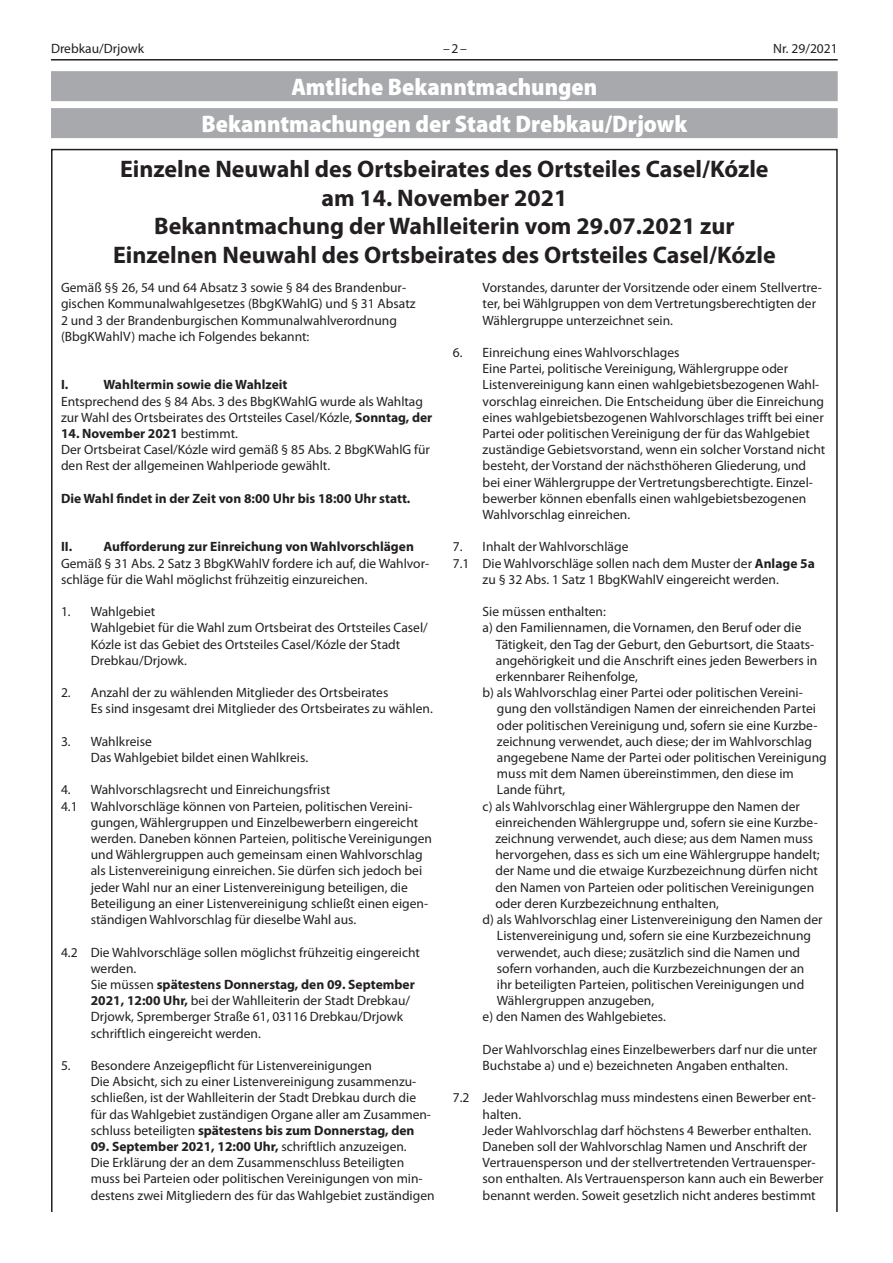
<style>
.page{position:relative;width:893px;height:1263px;background:#fff}
.page>*{position:absolute;margin:0;border:0;box-sizing:border-box;transform-origin:0 0}
.t1{font:700 24px/28.8px "Myriad Pro";color:#231f20;text-align:center}
.t2{font:900 semi-condensed 24px/36.9px "Myriad Pro";color:#fff;text-align:center}
.t3{font:13.5px/16.2px "Myriad Pro";color:#231f20}
.t4{font:700 13.5px "Myriad Pro";color:#231f20}
.s1{font-weight:700}
</style>
<div class="page">
<hr style="left:51px;top:59px;width:787px;height:2px;background:#231f20">
<div style="left:51px;top:71px;width:787px;height:30px;background:#a8a9ad"></div>
<div style="left:51px;top:108px;width:787px;height:30px;background:#a8a9ad"></div>
<p class="t3" style="left:51px;top:40px;width:95px">Drebkau/Drjowk</p>
<p class="t3" style="left:443px;top:40px;width:25px">–2–</p>
<p class="t3" style="left:773px;top:40px;width:66px">Nr. 29/2021</p>
<h1 class="t2" style="left:202px;top:67px;width:487px">Amtliche Bekanntmachungen<br>Bekanntmachungen der Stadt Drebkau/Drjowk</h1>
<h1 class="t1" style="left:113px;top:154px;width:664px">Einzelne Neuwahl des Ortsbeirates des Ortsteiles Casel/Kózle am 14. November 2021<br>Bekanntmachung der Wahlleiterin vom 29.07.2021 zur Einzelnen Neuwahl des Ortsbeirates des Ortsteiles Casel/Kózle</h1>
<p class="t3" style="left:61px;top:279px;width:356px">Gemäß §§ 26, 54 und 64 Absatz 3 sowie § 84 des Brandenbur&shy;gischen Kommunalwahlgesetzes (BbgKWahlG) und § 31 Absatz 2 und 3 der Brandenburgischen Kommunalwahlverordnung (BbgKWahlV) mache ich Folgendes bekannt:</p>
<p class="t4" style="left:61px;top:376px;width:9px">I.</p>
<p class="t4" style="left:104px;top:376px;width:185px">Wahltermin sowie die Wahlzeit</p>
<p class="t3" style="left:61px;top:393px;width:373px">Entsprechend des § 84 Abs. 3 des BbgKWahlG wurde als Wahltag zur Wahl des Ortsbeirates des Ortsteiles Casel/Kózle, <span class="s1">Sonntag, der</span></p>
<p class="t3" style="left:61px;top:425px;width:370px"><span class="s1">14. November 2021</span> bestimmt.<br>Der Ortsbeirat Casel/Kózle wird gemäß § 85 Abs. 2 BbgKWahlG für den Rest der allgemeinen Wahlperiode gewählt.</p>
<p class="t4" style="left:61px;top:489px;width:351px">Die Wahl findet in der Zeit von 8:00 Uhr bis 18:00 Uhr statt.</p>
<p class="t4" style="left:61px;top:538px;width:354px">II. Aufforderung zur Einreichung von Wahlvorschlägen</p>
<p class="t3" style="left:61px;top:555px;width:370px">Gemäß § 31 Abs. 2 Satz 3 BbgKWahlV fordere ich auf, die Wahlvor&shy;schläge für die Wahl möglichst frühzeitig einzureichen.</p>
<p class="t3" style="left:91px;top:603px;width:338px;text-indent:-30px">1. Wahlgebiet<br>Wahlgebiet für die Wahl zum Ortsbeirat des Ortsteiles Casel/ Kózle ist das Gebiet des Ortsteiles Casel/Kózle der Stadt Drebkau/Drjowk.</p>
<p class="t3" style="left:91px;top:684px;width:343px;text-indent:-30px">2. Anzahl der zu wählenden Mitglieder des Ortsbeirates<br>Es sind insgesamt drei Mitglieder des Ortsbeirates zu wählen.</p>
<p class="t3" style="left:91px;top:733px;width:219px;text-indent:-30px">3. Wahlkreise<br>Das Wahlgebiet bildet einen Wahlkreis.</p>
<p class="t3" style="left:61px;top:782px;width:271px">4. Wahlvorschlagsrecht und Einreichungsfrist</p>
<p class="t3" style="left:61px;top:798px;width:353px">4.1 Wahlvorschläge können von Parteien, politischen Vereini-</p>
<p class="t3" style="left:91px;top:814px;width:329px">gungen, Wählergruppen und Einzelbewerbern eingereicht</p>
<p class="t3" style="left:91px;top:830px;width:343px">werden. Daneben können Parteien, politische Vereinigungen</p>
<p class="t3" style="left:91px;top:846px;width:333px">und Wählergruppen auch gemeinsam einen Wahlvorschlag</p>
<p class="t3" style="left:91px;top:863px;width:333px">als Listenvereinigung einreichen. Sie dürfen sich jedoch bei</p>
<p class="t3" style="left:91px;top:879px;width:319px">jeder Wahl nur an einer Listenvereinigung beteiligen, die</p>
<p class="t3" style="left:91px;top:895px;width:339px">Beteiligung an einer Listenvereinigung schließt einen eigen-</p>
<p class="t3" style="left:91px;top:911px;width:267px">ständigen Wahlvorschlag für dieselbe Wahl aus.</p>
<p class="t3" style="left:91px;top:944px;width:331px;text-indent:-30px">4.2 Die Wahlvorschläge sollen möglichst frühzeitig eingereicht werden.<br>Sie müssen <span class="s1">spätestens Donnerstag, den 09. September 2021, 12:00 Uhr,</span> bei der Wahlleiterin der Stadt Drebkau/ Drjowk, Spremberger Straße 61, 03116 Drebkau/Drjowk schriftlich eingereicht werden.</p>
<p class="t3" style="left:91px;top:1057px;width:342px;text-indent:-30px">5. Besondere Anzeigepflicht für Listenvereinigungen<br>Die Absicht, sich zu einer Listenvereinigung zusammenzu&shy;schließen, ist der Wahlleiterin der Stadt Drebkau durch die für das Wahlgebiet zuständigen Organe aller am Zusammen&shy;schluss beteiligten <span class="s1">spätestens bis zum Donnerstag, den</span></p>
<p class="t3" style="left:91px;top:1138px;width:345px"><span class="s1">09. September 2021, 12:00 Uhr,</span> schriftlich anzuzeigen.<br>Die Erklärung der an dem Zusammenschluss Beteiligten muss bei Parteien oder politischen Vereinigungen von min&shy;destens zwei Mitgliedern des für das Wahlgebiet zuständigen</p>
<p class="t3" style="left:483px;top:279px;width:341px">Vorstandes, darunter der Vorsitzende oder einem Stellvertre&shy;ter, bei Wählgruppen von dem Vertretungsberechtigten der<br>Wählergruppe unterzeichnet sein.</p>
<p class="t3" style="left:483px;top:344px;width:344px;text-indent:-30px">6. Einreichung eines Wahlvorschlages<br>Eine Partei, politische Vereinigung, Wählergruppe oder Listenvereinigung kann einen wahlgebietsbezogenen Wahl&shy;vorschlag einreichen. Die Entscheidung über die Einreichung eines wahlgebietsbezogenen Wahlvorschlages trifft bei einer Partei oder politischen Vereinigung der für das Wahlgebiet zuständige Gebietsvorstand, wenn ein solcher Vorstand nicht besteht, der Vorstand der nächsthöheren Gliederung, und bei einer Wählergruppe der Vertretungsberechtigte. Einzel&shy;bewerber können ebenfalls einen wahlgebietsbezogenen Wahlvorschlag einreichen.</p>
<p class="t3" style="left:453px;top:539px;width:177px">7. Inhalt der Wahlvorschläge</p>
<p class="t3" style="left:453px;top:555px;width:363px">7.1 Die Wahlvorschläge sollen nach dem Muster der <span class="s1">Anlage 5a</span></p>
<p class="t3" style="left:483px;top:571px;width:298px">zu § 32 Abs. 1 Satz 1 BbgKWahlV eingereicht werden.</p>
<p class="t3" style="left:483px;top:603px;width:125px">Sie müssen enthalten:</p>
<p class="t3" style="left:483px;top:620px;width:320px">a) den Familiennamen, die Vornamen, den Beruf oder die</p>
<p class="t3" style="left:496px;top:636px;width:320px">Tätigkeit, den Tag der Geburt, den Geburtsort, die Staats-</p>
<p class="t3" style="left:496px;top:652px;width:323px">angehörigkeit und die Anschrift eines jeden Bewerbers in</p>
<p class="t3" style="left:496px;top:668px;width:144px">erkennbarer Reihenfolge,</p>
<p class="t3" style="left:483px;top:684px;width:322px">b) als Wahlvorschlag einer Partei oder politischen Vereini-</p>
<p class="t3" style="left:497px;top:701px;width:320px">gung den vollständigen Namen der einreichenden Partei</p>
<p class="t3" style="left:497px;top:717px;width:322px">oder politischen Vereinigung und, sofern sie eine Kurzbe-</p>
<p class="t3" style="left:497px;top:733px;width:316px">zeichnung verwendet, auch diese; der im Wahlvorschlag</p>
<p class="t3" style="left:497px;top:749px;width:331px">angegebene Name der Partei oder politischen Vereinigung</p>
<p class="t3" style="left:497px;top:765px;width:298px">muss mit dem Namen übereinstimmen, den diese im</p>
<p class="t3" style="left:497px;top:782px;width:70px">Lande führt,</p>
<p class="t3" style="left:483px;top:798px;width:319px">c) als Wahlvorschlag einer Wählergruppe den Namen der</p>
<p class="t3" style="left:495px;top:814px;width:324px">einreichenden Wählergruppe und, sofern sie eine Kurzbe-</p>
<p class="t3" style="left:495px;top:830px;width:319px">zeichnung verwendet, auch diese; aus dem Namen muss</p>
<p class="t3" style="left:495px;top:846px;width:326px">hervorgehen, dass es sich um eine Wählergruppe handelt;</p>
<p class="t3" style="left:495px;top:863px;width:324px">der Name und die etwaige Kurzbezeichnung dürfen nicht</p>
<p class="t3" style="left:495px;top:879px;width:320px">den Namen von Parteien oder politischen Vereinigungen</p>
<p class="t3" style="left:495px;top:895px;width:225px">oder deren Kurzbezeichnung enthalten,</p>
<p class="t3" style="left:483px;top:911px;width:342px">d) als Wahlvorschlag einer Listenvereinigung den Namen der</p>
<p class="t3" style="left:497px;top:927px;width:316px">Listenvereinigung und, sofern sie eine Kurzbezeichnung</p>
<p class="t3" style="left:497px;top:944px;width:305px">verwendet, auch diese; zusätzlich sind die Namen und</p>
<p class="t3" style="left:497px;top:960px;width:309px">sofern vorhanden, auch die Kurzbezeichnungen der an</p>
<p class="t3" style="left:497px;top:976px;width:309px">ihr beteiligten Parteien, politischen Vereinigungen und</p>
<p class="t3" style="left:497px;top:992px;width:159px">Wählergruppen anzugeben,</p>
<p class="t3" style="left:483px;top:1008px;width:185px">e) den Namen des Wahlgebietes.</p>
<p class="t3" style="left:483px;top:1041px;width:336px">Der Wahlvorschlag eines Einzelbewerbers darf nur die unter<br>Buchstabe a) und e) bezeichneten Angaben enthalten.</p>
<p class="t3" style="left:483px;top:1089px;width:342px;text-indent:-30px">7.2 Jeder Wahlvorschlag muss mindestens einen Bewerber ent&shy;halten.<br>Jeder Wahlvorschlag darf höchstens 4 Bewerber enthalten.<br>Daneben soll der Wahlvorschlag Namen und Anschrift der Vertrauensperson und der stellvertretenden Vertrauensper&shy;son enthalten. Als Vertrauensperson kann auch ein Bewerber benannt werden. Soweit gesetzlich nicht anderes bestimmt</p>
</div>
